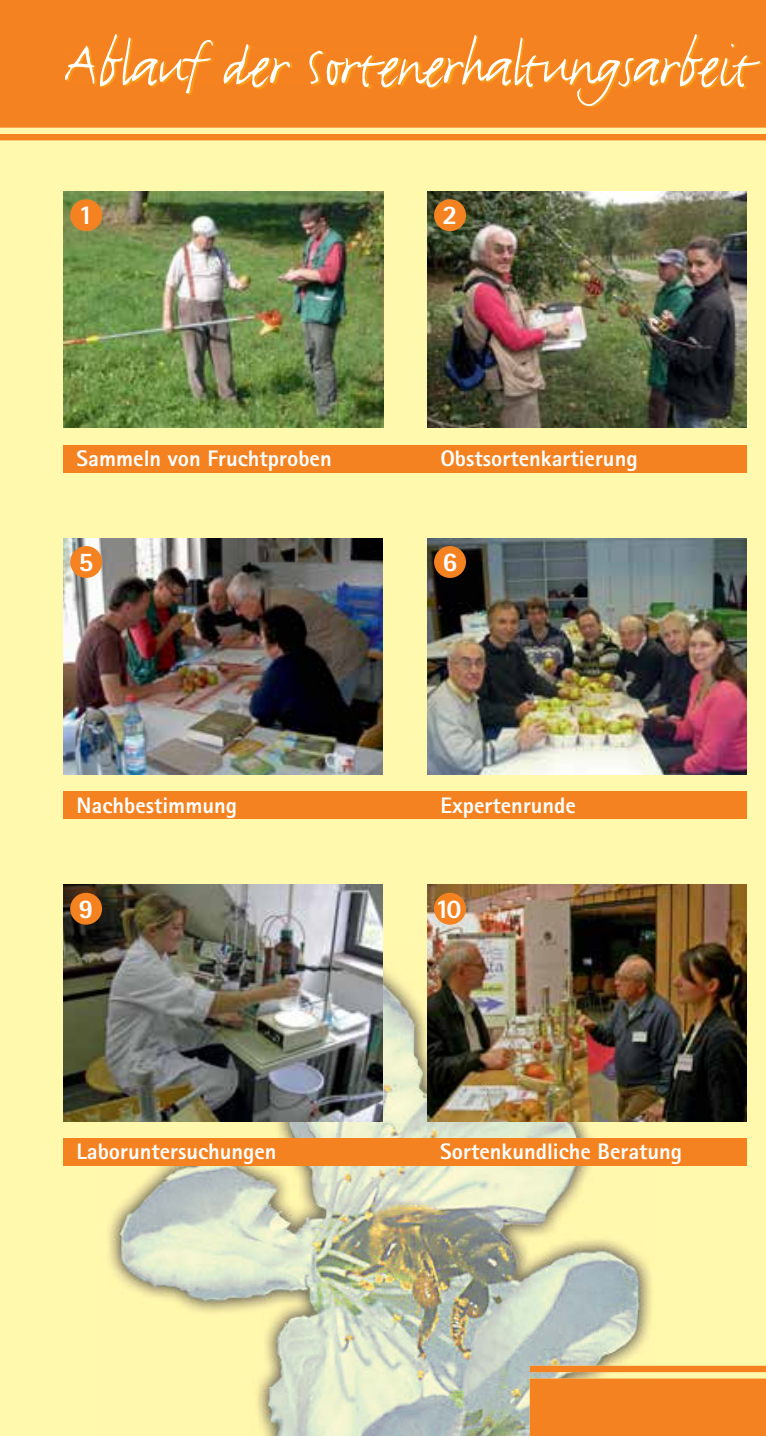
<style>
.page{position:relative;width:766px;height:1436px;background:#fff}
.page>*{position:absolute;margin:0;border:0;box-sizing:border-box;transform-origin:0 0}
.t1{font:67.5px "Justlefthand";letter-spacing:-.02em;color:#fff}
.t2{font:800 27px "Rotis Sans Serif";color:#fff}
.t3{font:800 22.5px "Rotis Sans Serif";color:#fff}
</style>
<div class="page">
<div style="left:0;top:128px;width:765px;height:1307px;background:#fff9ae"></div>
<img style="left:93px;top:943px;width:563px;height:492px">
<div style="left:0;top:0;width:765px;height:128px;background:#f58220"></div>
<div style="left:0;top:134px;width:765px;height:6px;background:#f58220"></div>
<img style="left:67px;top:35px;width:698px;height:72px">
<img style="left:64px;top:191px;width:319px;height:236px">
<img style="left:427px;top:191px;width:319px;height:236px">
<div style="left:64px;top:445px;width:682px;height:27px;background:#f58220"></div>
<div style="left:70px;top:199px;width:32px;height:32px;background:#f58220;border-radius:50%"></div>
<div style="left:434px;top:199px;width:32px;height:32px;background:#f58220;border-radius:50%"></div>
<img style="left:64px;top:538px;width:319px;height:236px">
<img style="left:427px;top:538px;width:319px;height:236px">
<div style="left:64px;top:791px;width:682px;height:28px;background:#f58220"></div>
<div style="left:70px;top:546px;width:32px;height:32px;background:#f58220;border-radius:50%"></div>
<div style="left:434px;top:546px;width:32px;height:32px;background:#f58220;border-radius:50%"></div>
<div style="left:529px;top:1378px;width:236px;height:57px;background:#f58220"></div>
<svg style="left:529px;top:1365px;width:236px;height:6px"></svg>
<img style="left:427px;top:884px;width:319px;height:236px">
<img style="left:64px;top:884px;width:319px;height:236px">
<div style="left:64px;top:1138px;width:682px;height:27px;background:#f58220"></div>
<div style="left:70px;top:892px;width:32px;height:32px;background:#f58220;border-radius:50%"></div>
<div style="left:434px;top:892px;width:32px;height:32px;background:#f58220;border-radius:50%"></div>
<h1 class="t1" style="left:64px;top:27px;width:692px">Ablauf der Sortenerhaltungsarbeit</h1>
<p class="t2" style="left:79px;top:198px;width:17px">1</p>
<p class="t2" style="left:442px;top:198px;width:17px">2</p>
<p class="t3" style="left:76px;top:444px;width:256px">Sammeln von Fruchtproben</p>
<p class="t3" style="left:440px;top:444px;width:199px">Obstsortenkartierung</p>
<p class="t2" style="left:79px;top:544px;width:17px">5</p>
<p class="t2" style="left:442px;top:544px;width:17px">6</p>
<p class="t3" style="left:77px;top:790px;width:162px">Nachbestimmung</p>
<p class="t3" style="left:440px;top:790px;width:137px">Expertenrunde</p>
<p class="t2" style="left:79px;top:891px;width:17px">9</p>
<p class="t2" style="left:435px;top:891px;width:28px">10</p>
<p class="t3" style="left:76px;top:1137px;width:202px">Laboruntersuchungen</p>
<p class="t3" style="left:440px;top:1137px;width:243px">Sortenkundliche Beratung</p>
</div>
